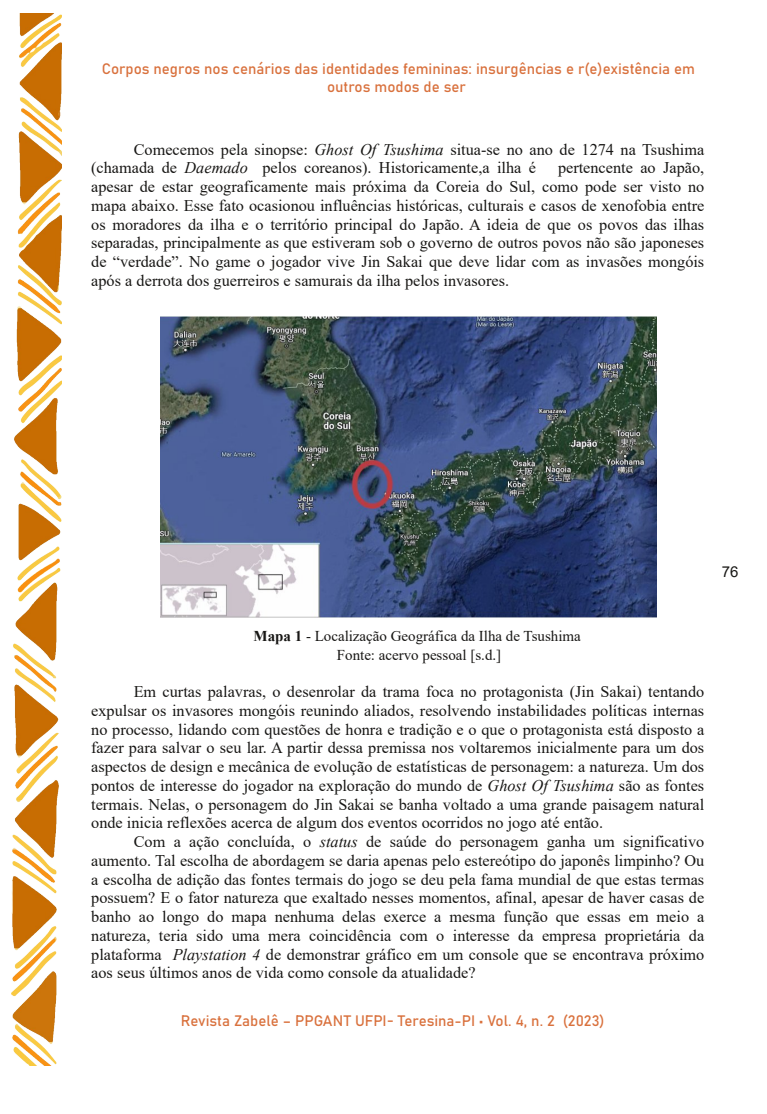
<style>
.page{position:relative;width:767px;height:1114px;background:#fff}
.page>*{position:absolute;margin:0;border:0;box-sizing:border-box;transform-origin:0 0}
.t1{font:16.25px/18.8px "Times New Roman";color:#181715;text-align:justify}
.t2{font:15px/18.8px "Bahnschrift";color:#d9713d;text-align:center}
.t3{font:15px/18.8px "Times New Roman";color:#181715;text-align:center}
.t4{font:15px "Arial";color:#181715}
.s1{font-style:italic}
.s2{font-weight:700}
</style>
<div class="page">
<img style="left:11px;top:13px;width:50px;height:1052px">
<img style="left:161px;top:316px;width:495px;height:302px">
<p class="t2" style="left:102px;top:60px;width:594px">Corpos negros nos cenários das identidades femininas: insurgências e r(e)existência em outros modos de ser</p>
<p class="t1" style="left:91px;top:140px;width:614px;text-indent:43px">Comecemos pela sinopse: <span class="s1">Ghost Of Tsushima</span> situa-se no ano de 1274 na Tsushima (chamada de <span class="s1">Daemado</span> pelos coreanos). Historicamente,a ilha é</p>
<p class="t1" style="left:91px;top:159px;width:614px;text-indent:467px">pertencente ao Japão, apesar de estar geograficamente mais próxima da Coreia do Sul, como pode ser visto no mapa abaixo. Esse fato ocasionou influências históricas, culturais e casos de xenofobia entre os moradores da ilha e o território principal do Japão. A ideia de que os povos das ilhas separadas, principalmente as que estiveram sob o governo de outros povos não são japoneses de “verdade”. No game o jogador vive Jin Sakai que deve lidar com as invasões mongóis após a derrota dos guerreiros e samurais da ilha pelos invasores.</p>
<p class="t4" style="left:722px;top:563px;width:18px">76</p>
<p class="t3" style="left:253px;top:626px;width:329px"><span class="s2">Mapa 1</span> - Localização Geográfica da Ilha de Tsushima<br>Fonte: acervo pessoal [s.d.]</p>
<p class="t1" style="left:91px;top:682px;width:614px;text-indent:43px">Em curtas palavras, o desenrolar da trama foca no protagonista (Jin Sakai) tentando expulsar os invasores mongóis reunindo aliados, resolvendo instabilidades políticas internas no processo, lidando com questões de honra e tradição e o que o protagonista está disposto a fazer para salvar o seu lar. A partir dessa premissa nos voltaremos inicialmente para um dos aspectos de design e mecânica de evolução de estatísticas de personagem: a natureza. Um dos pontos de interesse do jogador na exploração do mundo de <span class="s1">Ghost Of Tsushima</span> são as fontes termais. Nelas, o personagem do Jin Sakai se banha voltado a uma grande paisagem natural onde inicia reflexões acerca de algum dos eventos ocorridos no jogo até então.</p>
<p class="t1" style="left:91px;top:832px;width:614px;text-indent:43px">Com a ação concluída, o <span class="s1">status</span> de saúde do personagem ganha um significativo aumento. Tal escolha de abordagem se daria apenas pelo estereótipo do japonês limpinho? Ou a escolha de adição das fontes termais do jogo se deu pela fama mundial de que estas termas possuem? E o fator natureza que exaltado nesses momentos, afinal, apesar de haver casas de banho ao longo do mapa nenhuma delas exerce a mesma função que essas em meio a natureza, teria sido uma mera coincidência com o interesse da empresa proprietária da plataforma <span class="s1">Playstation 4</span> de demonstrar gráfico em um console que se encontrava próximo aos seus últimos anos de vida como console da atualidade?</p>
<p class="t2" style="left:181px;top:1012px;width:425px">Revista Zabelê – PPGANT UFPI- Teresina-PI • Vol. 4, n. 2 (2023)</p>
</div>
